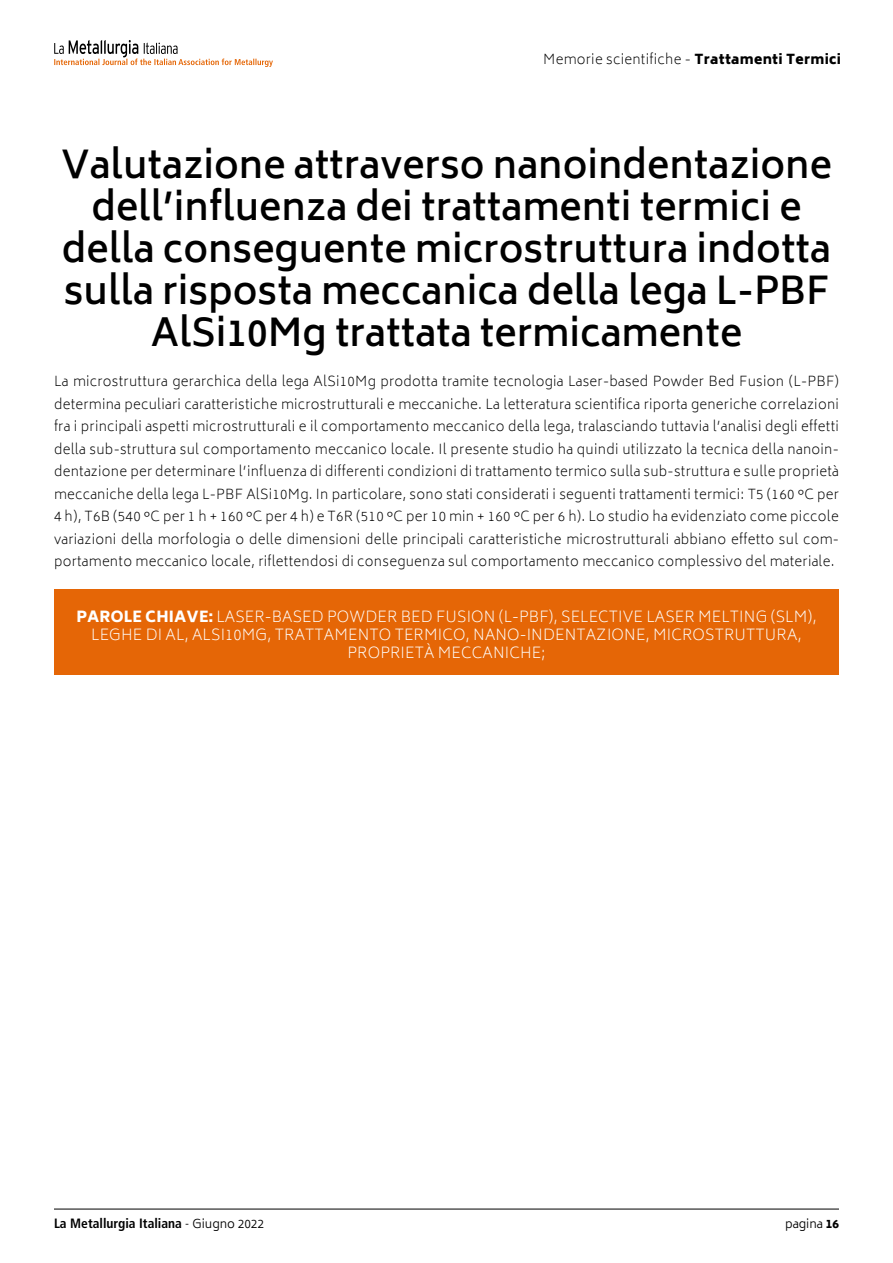
<style>
.page{position:relative;width:893px;height:1263px;background:#fff}
.page>*{position:absolute;margin:0;border:0;box-sizing:border-box;transform-origin:0 0}
.t1{font:600 37.5px/42px "Biryani";color:#000;text-align:center}
.t2{font:200 15px/18px "Biryani";letter-spacing:.01em;color:#fff;text-align:center}
.t3{font:200 13.5px/22.5px "Biryani";letter-spacing:.02em;color:#000;text-align:justify}
.t4{font:700 condensed 13.5px "Frutiger LT Std";color:#000}
.t5{font:300 12px "Biryani";color:#000}
.s1{font-weight:800}
.s2{font-weight:300}
.s3{font-family:"Biryani";font-weight:300;font-stretch:normal;font-size:12px}
</style>
<div class="page">
<hr style="left:54px;top:1209px;width:785px;height:1px;background:#000">
<svg style="left:54px;top:40px;width:219px;height:27px"></svg>
<div style="left:54px;top:589px;width:785px;height:85px;background:#e56606"></div>
<p class="t3" style="left:543px;top:48px;width:299px">Memorie scientifiche - <span class="s1">Trattamenti Termici</span></p>
<h1 class="t1" style="left:61px;top:144px;width:772px">Valutazione attraverso nanoindentazione dell’influenza dei trattamenti termici e della conseguente microstruttura indotta sulla risposta meccanica della lega L-PBF AlSi10Mg trattata termicamente</h1>
<p class="t3" style="left:54px;top:370px;width:786px">La microstruttura gerarchica della lega AlSi10Mg prodotta tramite tecnologia Laser-based Powder Bed Fusion (L-PBF) determina peculiari caratteristiche microstrutturali e meccaniche. La letteratura scientifica riporta generiche correlazioni fra i principali aspetti microstrutturali e il comportamento meccanico della lega, tralasciando tuttavia l’analisi degli effetti della sub-struttura sul comportamento meccanico locale. Il presente studio ha quindi utilizzato la tecnica della nanoin&shy;dentazione per determinare l’influenza di differenti condizioni di trattamento termico sulla sub-struttura e sulle proprietà meccaniche della lega L-PBF AlSi10Mg. In particolare, sono stati considerati i seguenti trattamenti termici: T5 (160 °C per 4 h), T6B (540 °C per 1 h + 160 °C per 4 h) e T6R (510 °C per 10 min + 160 °C per 6 h). Lo studio ha evidenziato come piccole variazioni della morfologia o delle dimensioni delle principali caratteristiche microstrutturali abbiano effetto sul com&shy;portamento meccanico locale, riflettendosi di conseguenza sul comportamento meccanico complessivo del materiale.</p>
<p class="t2" style="left:76px;top:608px;width:742px"><span class="s1">PAROLE CHIAVE:</span> LASER-BASED POWDER BED FUSION (L-PBF), SELECTIVE LASER MELTING (SLM),<br>LEGHE DI AL, ALSI10MG, TRATTAMENTO TERMICO, NANO-INDENTAZIONE, MICROSTRUTTURA,<br>PROPRIETÀ MECCANICHE;</p>
<p class="t4" style="left:54px;top:1216px;width:212px">La Metallurgia Italiana <span class="s2">-</span> <span class="s3">Giugno 2022</span></p>
<p class="t5" style="left:785px;top:1217px;width:55px">pagina <span class="s1">16</span></p>
</div>
